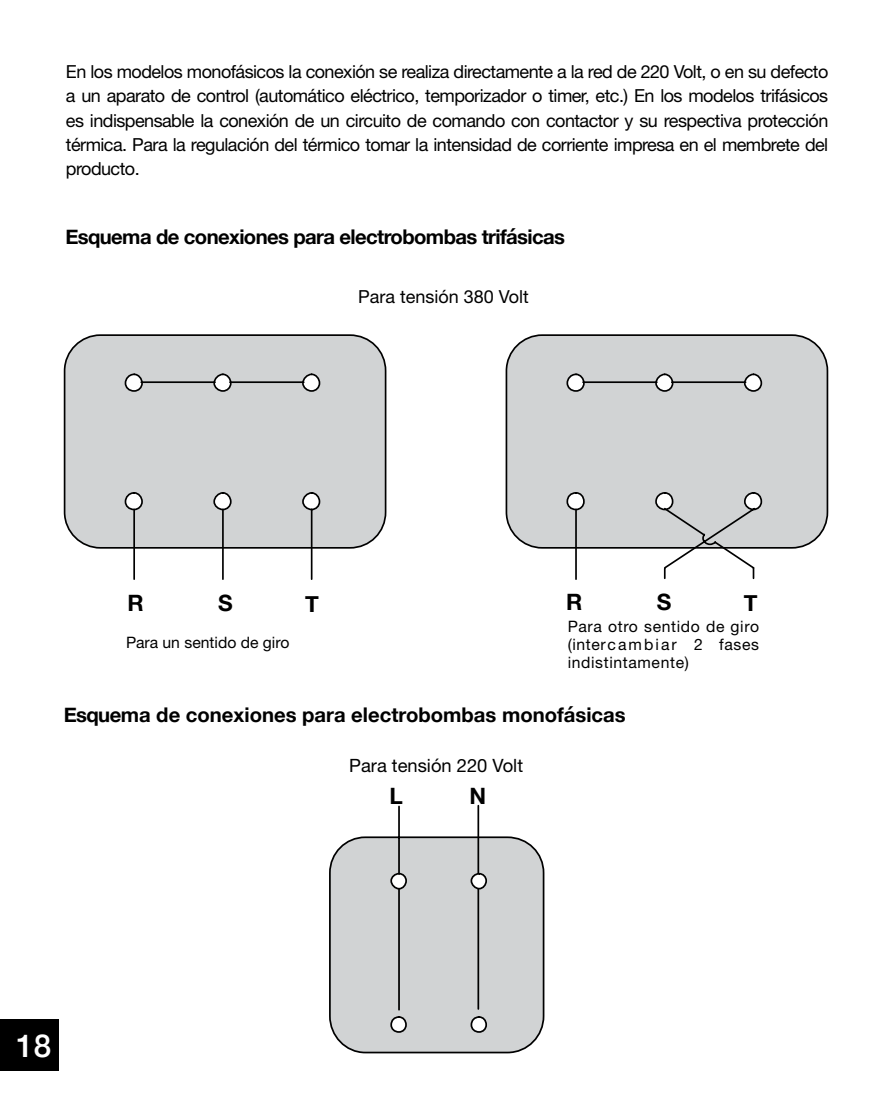
<style>
.page{position:relative;width:893px;height:1117px;background:#fff}
.page>*{position:absolute;margin:0;border:0;box-sizing:border-box;transform-origin:0 0}
.t1{font:500 31.5px "Helvetica Neue";color:#fff}
.t2{font:700 22.5px "Helvetica Neue";color:#000}
.t3{font:700 20.25px "Helvetica Neue";color:#000}
.t4{font:700 20.25px "Helvetica Neue";letter-spacing:-.03em;color:#000}
.t5{font:18.45px "Helvetica Neue";color:#000}
.t6{font:18px/24.3px "Helvetica Neue";letter-spacing:-.03em;color:#000;text-align:justify}
.t7{font:18px "Helvetica Neue";color:#000}
.t8{font:15.75px/18px "Helvetica Neue";letter-spacing:.04em;color:#000;text-align:justify}
.t9{font:15.75px "Helvetica Neue";color:#000}
</style>
<div class="page">
<div style="left:0;top:1018px;width:59px;height:52px;background:#000"></div>
<div style="left:65px;top:335px;width:321px;height:212px;background:#d1d3d4;border-radius:36px"></div>
<div style="left:64px;top:334px;width:322px;height:214px;border:2px solid #000;border-radius:36px"></div>
<svg style="left:125px;top:374px;width:17px;height:17px"></svg>
<div style="left:125px;top:373px;width:18px;height:19px;border:2px solid #000;border-radius:50%"></div>
<svg style="left:214px;top:374px;width:17px;height:17px"></svg>
<div style="left:213px;top:373px;width:19px;height:19px;border:2px solid #000;border-radius:50%"></div>
<svg style="left:303px;top:374px;width:16px;height:17px"></svg>
<div style="left:302px;top:373px;width:18px;height:19px;border:2px solid #000;border-radius:50%"></div>
<div style="left:125px;top:493px;width:17px;height:16px;background:#fff;border-radius:50%"></div>
<div style="left:125px;top:492px;width:18px;height:18px;border:2px solid #000;border-radius:50%"></div>
<svg style="left:132px;top:380px;width:189px;height:200px"></svg>
<div style="left:506px;top:335px;width:321px;height:212px;background:#d1d3d4;border-radius:36px"></div>
<div style="left:506px;top:334px;width:322px;height:214px;border:2px solid #000;border-radius:36px"></div>
<svg style="left:567px;top:374px;width:17px;height:17px"></svg>
<div style="left:566px;top:373px;width:19px;height:19px;border:2px solid #000;border-radius:50%"></div>
<svg style="left:656px;top:374px;width:17px;height:17px"></svg>
<div style="left:655px;top:373px;width:18px;height:19px;border:2px solid #000;border-radius:50%"></div>
<svg style="left:745px;top:374px;width:16px;height:17px"></svg>
<div style="left:744px;top:373px;width:18px;height:19px;border:2px solid #000;border-radius:50%"></div>
<svg style="left:567px;top:493px;width:17px;height:16px"></svg>
<div style="left:566px;top:492px;width:19px;height:18px;border:2px solid #000;border-radius:50%"></div>
<svg style="left:574px;top:380px;width:189px;height:200px"></svg>
<svg style="left:329px;top:836px;width:216px;height:217px;background:#cbcccd"></svg>
<svg style="left:389px;top:804px;width:91px;height:206px"></svg>
<div style="left:471px;top:873px;width:15px;height:15px;background:#fff;border-radius:50%"></div>
<div style="left:470px;top:872px;width:17px;height:17px;border:2px solid #000;border-radius:50%"></div>
<div style="left:391px;top:1016px;width:15px;height:15px;background:#fff;border-radius:50%"></div>
<div style="left:390px;top:1015px;width:17px;height:17px;border:2px solid #000;border-radius:50%"></div>
<div style="left:471px;top:1016px;width:15px;height:15px;background:#fff;border-radius:50%"></div>
<div style="left:470px;top:1015px;width:17px;height:17px;border:2px solid #000;border-radius:50%"></div>
<p class="t6" style="left:66px;top:59px;width:764px">En los modelos monofásicos la conexión se realiza directamente a la red de 220 Volt, o en su defecto a un aparato de control (automático eléctrico, temporizador o timer, etc.) En los modelos trifásicos es indispensable la conexión de un circuito de comando con contactor y su respectiva protección térmica. Para la regulación del térmico tomar la intensidad de corriente impresa en el membrete del producto.</p>
<p class="t4" style="left:65px;top:221px;width:501px">Esquema de conexiones para electrobombas trifásicas</p>
<p class="t7" style="left:358px;top:286px;width:172px">Para tensión 380 Volt</p>
<p class="t2" style="left:218px;top:585px;width:16px">S</p>
<p class="t2" style="left:305px;top:586px;width:15px">T</p>
<p class="t2" style="left:657px;top:584px;width:16px">S</p>
<p class="t2" style="left:744px;top:584px;width:15px">T</p>
<p class="t2" style="left:128px;top:585px;width:18px">R</p>
<p class="t2" style="left:566px;top:584px;width:18px">R</p>
<p class="t9" style="left:126px;top:633px;width:165px">Para un sentido de giro</p>
<p class="t8" style="left:568px;top:616px;width:193px">Para otro sentido de giro (intercambiar 2 fases indistintamente)</p>
<p class="t3" style="left:64px;top:698px;width:563px">Esquema de conexiones para electrobombas monofásicas</p>
<p class="t5" style="left:349px;top:754px;width:175px">Para tensión 220 Volt</p>
<p class="t2" style="left:390px;top:778px;width:15px">L</p>
<p class="t2" style="left:469px;top:778px;width:18px">N</p>
<h1 class="t1" style="left:16px;top:1020px;width:37px">18</h1>
</div>
